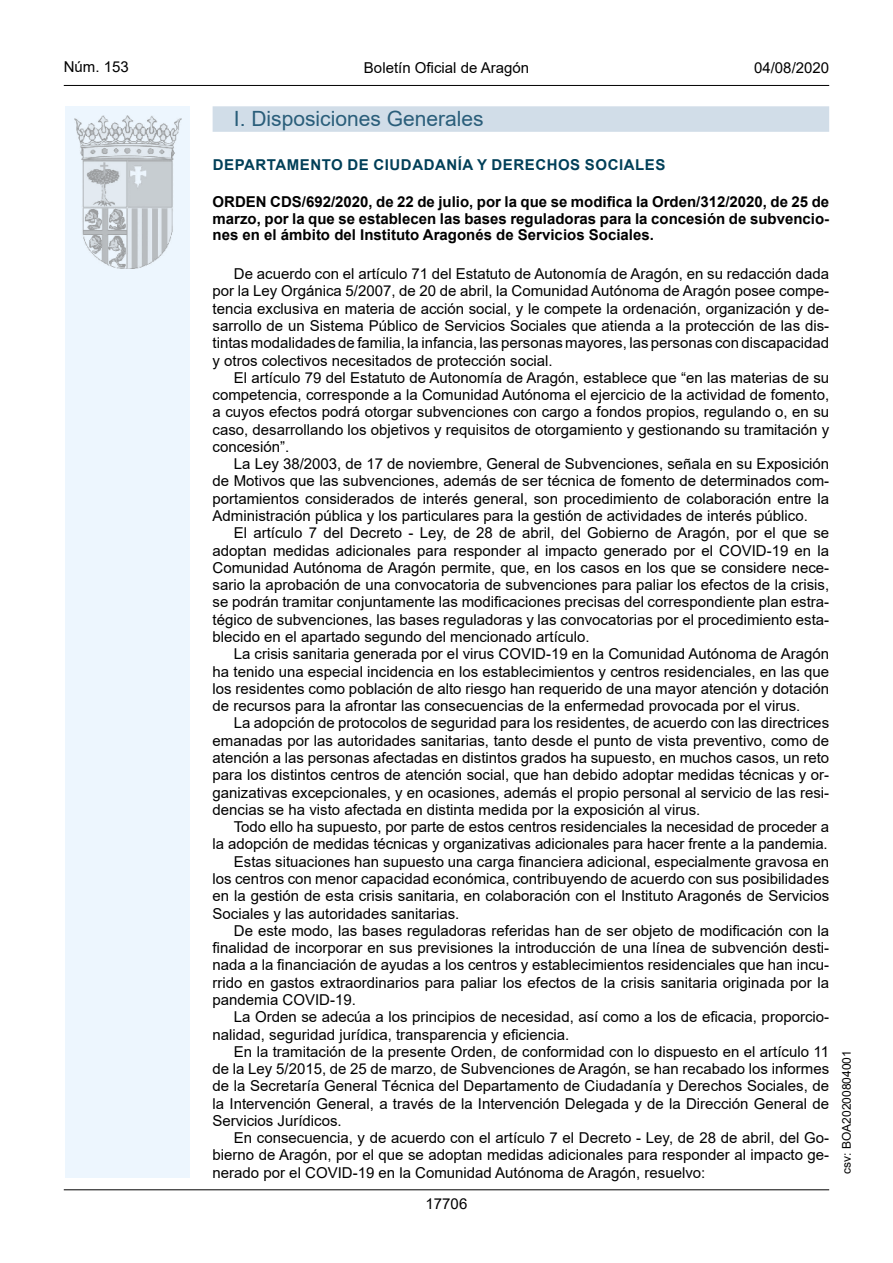
<style>
.page{position:relative;width:893px;height:1263px;background:#fff}
.page>*{position:absolute;margin:0;border:0;box-sizing:border-box;transform-origin:0 0}
.Titulo_sec{font:21px "Arial";color:#2a5e7a}
.inicio_de_parrafo{font:15px/17.2px "Arial";color:#000;text-align:justify}
.Titulo_text{font:700 15px/16.5px "Arial";color:#000;text-align:justify}
.emisor_text{font:15px "Arial Bold MT2";letter-spacing:.035em;color:#003f58}
.t1{font:15px "Arial MT2";color:#000}
.t2{font:12px "Arial MT2";color:#000}
</style>
<div class="page">
<div style="left:65px;top:106px;width:125px;height:1072px;background:#edf6fe"></div>
<img style="left:75px;top:115px;width:106px;height:153px">
<hr style="left:64px;top:85px;width:765px;height:1px;background:#000">
<hr style="left:64px;top:1189px;width:765px;height:1px;background:#000">
<div style="left:213px;top:106px;width:616px;height:26px;background:#d1dde8"></div>
<p class="t1" style="left:64px;top:57px;width:67px">Núm. 153</p>
<p class="inicio_de_parrafo" style="left:364px;top:59px;width:167px">Boletín Oficial de Aragón</p>
<p class="t1" style="left:754px;top:57px;width:77px">04/08/2020</p>
<h2 class="Titulo_sec" style="left:234px;top:104px;width:251px">I. Disposiciones Generales</h2>
<h4 class="emisor_text" style="left:213px;top:154px;width:454px">DEPARTAMENTO DE CIUDADANÍA Y DERECHOS SOCIALES</h4>
<h5 class="Titulo_text" style="left:213px;top:194px;width:618px">ORDEN CDS/692/2020, de 22 de julio, por la que se modifica la Orden/312/2020, de 25 de marzo, por la que se establecen las bases reguladoras para la concesión de subvencio&shy;nes en el ámbito del Instituto Aragonés de Servicios Sociales.</h5>
<p class="inicio_de_parrafo" style="left:213px;top:265px;width:618px;text-indent:21px">De acuerdo con el artículo 71 del Estatuto de Autonomía de Aragón, en su redacción dada por la Ley Orgánica 5/2007, de 20 de abril, la Comunidad Autónoma de Aragón posee compe&shy;tencia exclusiva en materia de acción social, y le compete la ordenación, organización y de&shy;sarrollo de un Sistema Público de Servicios Sociales que atienda a la protección de las dis&shy;tintas modalidades de familia, la infancia, las personas mayores, las personas con discapacidad y otros colectivos necesitados de protección social.</p>
<p class="inicio_de_parrafo" style="left:213px;top:369px;width:618px;text-indent:21px">El artículo 79 del Estatuto de Autonomía de Aragón, establece que “en las materias de su competencia, corresponde a la Comunidad Autónoma el ejercicio de la actividad de fomento, a cuyos efectos podrá otorgar subvenciones con cargo a fondos propios, regulando o, en su caso, desarrollando los objetivos y requisitos de otorgamiento y gestionando su tramitación y concesión”.</p>
<p class="inicio_de_parrafo" style="left:213px;top:455px;width:618px;text-indent:21px">La Ley 38/2003, de 17 de noviembre, General de Subvenciones, señala en su Exposición de Motivos que las subvenciones, además de ser técnica de fomento de determinados com&shy;portamientos considerados de interés general, son procedimiento de colaboración entre la Administración pública y los particulares para la gestión de actividades de interés público.</p>
<p class="inicio_de_parrafo" style="left:213px;top:524px;width:618px;text-indent:21px">El artículo 7 del Decreto - Ley, de 28 de abril, del Gobierno de Aragón, por el que se adoptan medidas adicionales para responder al impacto generado por el COVID-19 en la Comunidad Autónoma de Aragón permite, que, en los casos en los que se considere nece&shy;sario la aprobación de una convocatoria de subvenciones para paliar los efectos de la crisis, se podrán tramitar conjuntamente las modificaciones precisas del correspondiente plan estra&shy;tégico de subvenciones, las bases reguladoras y las convocatorias por el procedimiento esta&shy;blecido en el apartado segundo del mencionado artículo.</p>
<p class="inicio_de_parrafo" style="left:213px;top:645px;width:618px;text-indent:21px">La crisis sanitaria generada por el virus COVID-19 en la Comunidad Autónoma de Aragón ha tenido una especial incidencia en los establecimientos y centros residenciales, en las que los residentes como población de alto riesgo han requerido de una mayor atención y dotación de recursos para la afrontar las consecuencias de la enfermedad provocada por el virus.</p>
<p class="inicio_de_parrafo" style="left:213px;top:714px;width:618px;text-indent:21px">La adopción de protocolos de seguridad para los residentes, de acuerdo con las directrices emanadas por las autoridades sanitarias, tanto desde el punto de vista preventivo, como de atención a las personas afectadas en distintos grados ha supuesto, en muchos casos, un reto para los distintos centros de atención social, que han debido adoptar medidas técnicas y or&shy;ganizativas excepcionales, y en ocasiones, además el propio personal al servicio de las resi&shy;dencias se ha visto afectada en distinta medida por la exposición al virus.</p>
<p class="inicio_de_parrafo" style="left:213px;top:818px;width:618px;text-align:right">Todo ello ha supuesto, por parte de estos centros residenciales la necesidad de proceder a<br>la adopción de medidas técnicas y organizativas adicionales para hacer frente a la pandemia.</p>
<p class="inicio_de_parrafo" style="left:213px;top:853px;width:618px;text-indent:21px">Estas situaciones han supuesto una carga financiera adicional, especialmente gravosa en los centros con menor capacidad económica, contribuyendo de acuerdo con sus posibilidades en la gestión de esta crisis sanitaria, en colaboración con el Instituto Aragonés de Servicios Sociales y las autoridades sanitarias.</p>
<p class="inicio_de_parrafo" style="left:213px;top:922px;width:618px;text-indent:21px">De este modo, las bases reguladoras referidas han de ser objeto de modificación con la finalidad de incorporar en sus previsiones la introducción de una línea de subvención desti&shy;nada a la financiación de ayudas a los centros y establecimientos residenciales que han incu&shy;rrido en gastos extraordinarios para paliar los efectos de la crisis sanitaria originada por la pandemia COVID-19.</p>
<p class="inicio_de_parrafo" style="left:213px;top:1008px;width:618px;text-indent:21px">La Orden se adecúa a los principios de necesidad, así como a los de eficacia, proporcio&shy;nalidad, seguridad jurídica, transparencia y eficiencia.</p>
<p class="inicio_de_parrafo" style="left:213px;top:1043px;width:618px;text-indent:21px">En la tramitación de la presente Orden, de conformidad con lo dispuesto en el artículo 11 de la Ley 5/2015, de 25 de marzo, de Subvenciones de Aragón, se han recabado los informes de la Secretaría General Técnica del Departamento de Ciudadanía y Derechos Sociales, de la Intervención General, a través de la Intervención Delegada y de la Dirección General de Servicios Jurídicos.</p>
<p class="inicio_de_parrafo" style="left:213px;top:1129px;width:618px;text-indent:21px">En consecuencia, y de acuerdo con el artículo 7 el Decreto - Ley, de 28 de abril, del Go&shy;bierno de Aragón, por el que se adoptan medidas adicionales para responder al impacto ge&shy;nerado por el COVID-19 en la Comunidad Autónoma de Aragón, resuelvo:</p>
<p class="t1" style="left:426px;top:1193px;width:43px">17706</p>
<p class="t2" style="left:838px;top:1174px;width:125px;rotate:-90deg">csv: BOA20200804001</p>
</div>
